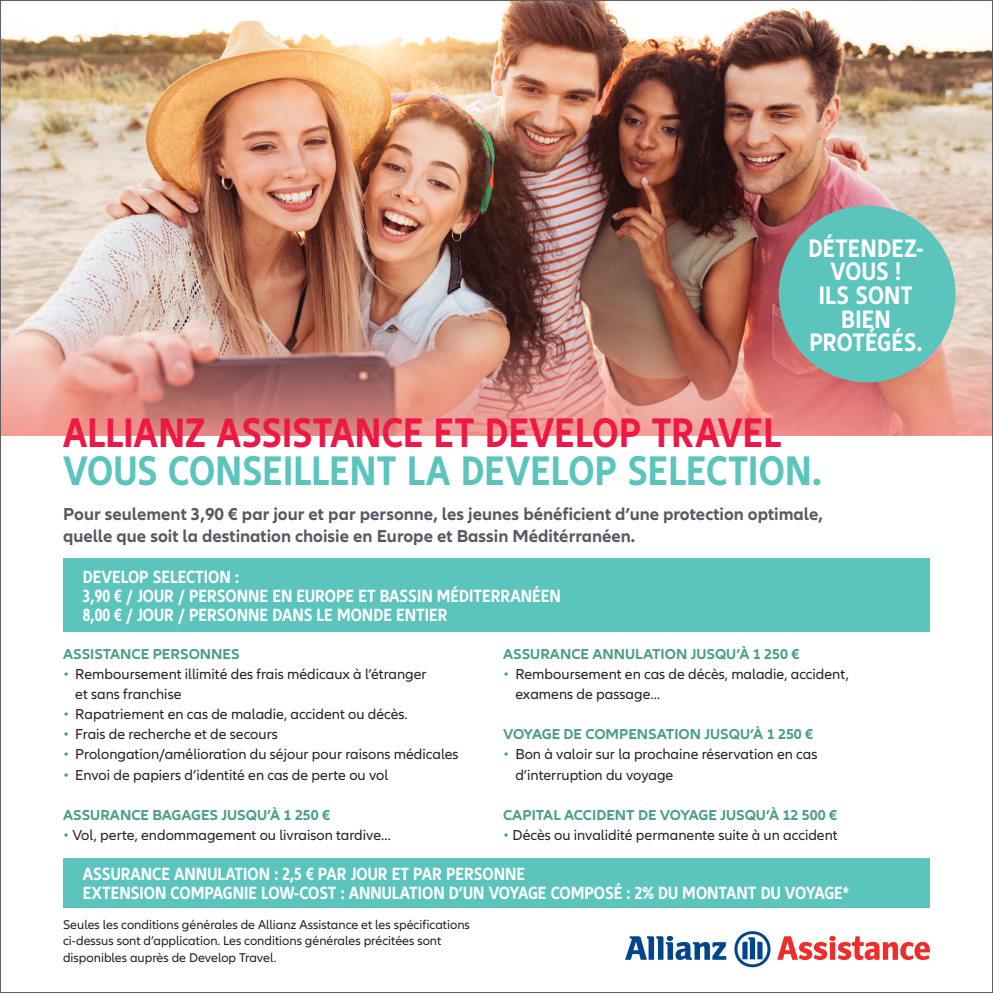
<style>
.page{position:relative;width:993px;height:993px;background:#fff}
.page>*{position:absolute;margin:0;border:0;box-sizing:border-box;transform-origin:0 0}
.t1{font:700 condensed 42.88px "Allianz Neo";letter-spacing:.005em;color:#5ac4bd}
.t2{font:700 condensed 42.88px "Allianz Neo";letter-spacing:.005em;color:#ed1845}
.t3{font:700 condensed 26.25px/23.6px "Allianz Neo";letter-spacing:.01em;color:#fff;text-align:center}
.t4{font:700 condensed 18.38px/19.2px "Allianz Neo";color:#fff}
.t5{font:700 17.85px/22.2px "Allianz Neo";color:#575863}
.t6{font:14.88px/20.1px "Allianz Neo";color:#231f20}
.t7{font:700 14.88px "Allianz Neo";color:#4b9d8c}
.t8{font:13.12px/16.6px "Allianz Neo";color:#231f20}
.s1{color:#4b9d8c}
</style>
<div class="page">
<img style="left:2px;top:2px;width:988px;height:271px">
<img style="left:2px;top:273px;width:988px;height:162px">
<div style="left:63px;top:558px;width:866px;height:73px;background:#5ac4bd"></div>
<div style="left:63px;top:857px;width:866px;height:50px;background:#5ac4bd"></div>
<svg style="left:625px;top:935px;width:101px;height:24px"></svg>
<svg style="left:734px;top:931px;width:36px;height:35px"></svg>
<svg style="left:777px;top:935px;width:152px;height:24px"></svg>
<div style="left:778px;top:205px;width:177px;height:177px;background:#5ac4bd;border-radius:50%"></div>
<h2 class="t3" style="left:808px;top:236px;width:116px">DÉTENDEZ-<br>VOUS !<br>ILS SONT<br>BIEN<br>PROTÉGÉS.</h2>
<h1 class="t2" style="left:63px;top:407px;width:719px">ALLIANZ ASSISTANCE ET DEVELOP TRAVEL</h1>
<h1 class="t1" style="left:63px;top:446px;width:759px">VOUS CONSEILLENT LA DEVELOP SELECTION.</h1>
<p class="t5" style="left:63px;top:503px;width:761px">Pour seulement 3,90 € par jour et par personne, les jeunes bénéficient d’une protection optimale, quelle que soit la destination choisie en Europe et Bassin Méditérranéen.</p>
<p class="t4" style="left:83px;top:567px;width:479px">DEVELOP SELECTION :<br>3,90 € / JOUR / PERSONNE EN EUROPE ET BASSIN MÉDITERRANÉEN<br>8,00 € / JOUR / PERSONNE DANS LE MONDE ENTIER</p>
<p class="t7" style="left:63px;top:645px;width:178px">ASSISTANCE PERSONNES</p>
<p class="t6" style="left:75px;top:664px;width:353px;text-indent:-12px"><span class="s1">•</span> Remboursement illimité des frais médicaux à l’étranger et sans franchise</p>
<p class="t6" style="left:63px;top:704px;width:346px"><span class="s1">•</span> Rapatriement en cas de maladie, accident ou décès.</p>
<p class="t6" style="left:63px;top:724px;width:216px"><span class="s1">•</span> Frais de recherche et de secours</p>
<p class="t6" style="left:63px;top:744px;width:397px"><span class="s1">•</span> Prolongation/amélioration du séjour pour raisons médicales</p>
<p class="t6" style="left:63px;top:764px;width:326px"><span class="s1">•</span> Envoi de papiers d’identité en cas de perte ou vol</p>
<p class="t7" style="left:63px;top:806px;width:269px">ASSURANCE BAGAGES JUSQU’À 1 250 €</p>
<p class="t6" style="left:63px;top:825px;width:329px"><span class="s1">•</span> Vol, perte, endommagement ou livraison tardive…</p>
<p class="t7" style="left:503px;top:645px;width:298px">ASSURANCE ANNULATION JUSQU’À 1 250 €</p>
<p class="t6" style="left:515px;top:664px;width:335px;text-indent:-12px"><span class="s1">•</span> Remboursement en cas de décès, maladie, accident, examens de passage…</p>
<p class="t7" style="left:503px;top:725px;width:311px">VOYAGE DE COMPENSATION JUSQU’À 1 250 €</p>
<p class="t6" style="left:515px;top:744px;width:303px;text-indent:-12px"><span class="s1">•</span> Bon à valoir sur la prochaine réservation en cas d’interruption du voyage</p>
<p class="t7" style="left:503px;top:806px;width:335px">CAPITAL ACCIDENT DE VOYAGE JUSQU’À 12 500 €</p>
<p class="t6" style="left:503px;top:825px;width:336px"><span class="s1">•</span> Décès ou invalidité permanente suite à un accident</p>
<p class="t4" style="left:83px;top:864px;width:767px">ASSURANCE ANNULATION : 2,5 € PAR JOUR ET PAR PERSONNE<br>EXTENSION COMPAGNIE LOW-COST : ANNULATION D’UN VOYAGE COMPOSÉ : 2% DU MONTANT DU VOYAGE*</p>
<p class="t8" style="left:63px;top:915px;width:408px">Seules les conditions générales de Allianz Assistance et les spécifications ci-dessus sont d’application. Les conditions générales précitées sont disponibles auprès de Develop Travel.</p>
</div>
